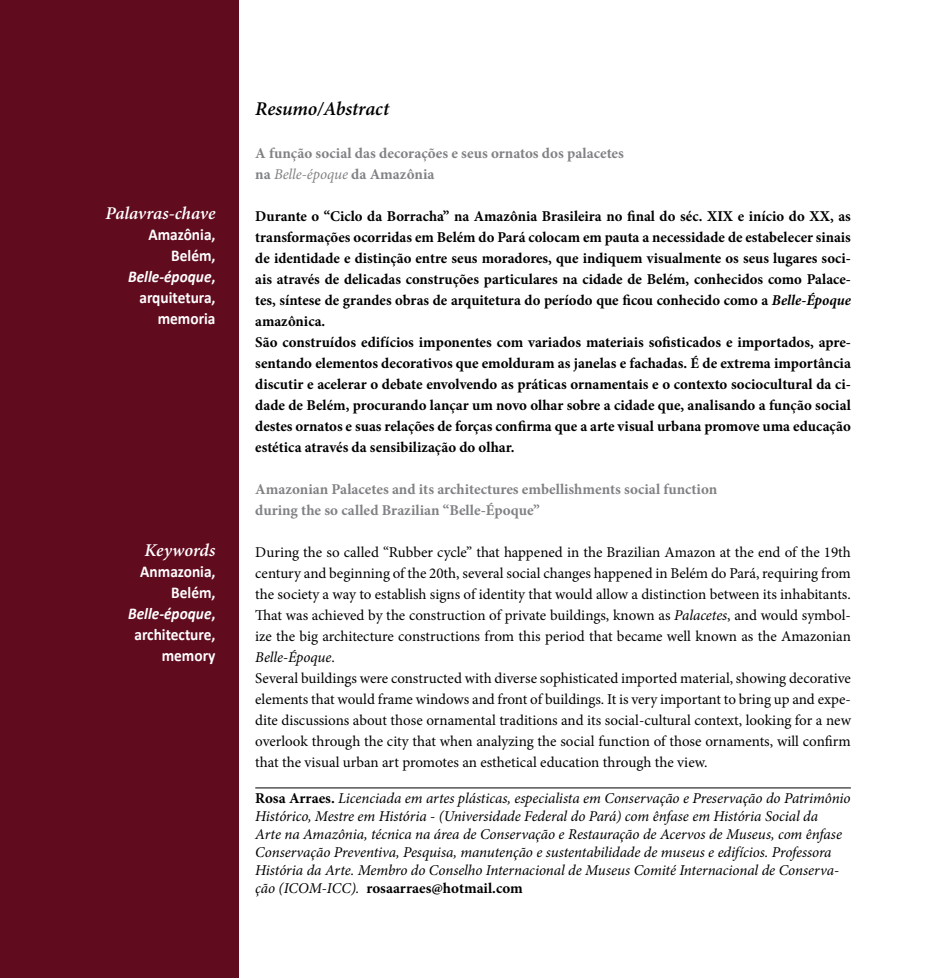
<style>
.page{position:relative;width:936px;height:978px;background:#fff}
.page>*{position:absolute;margin:0;border:0;box-sizing:border-box;transform-origin:0 0}
.t1{font:italic 600 19.5px "Minion Pro";letter-spacing:-.005em;color:#000}
.t2{font:italic 600 18px "Minion Pro";letter-spacing:-.005em;color:#fff}
.t3{font:700 16.5px/21px "Calibri";color:#fff;text-align:right;scale:.93 1}
.t4{font:700 15px/21px "Minion Pro";color:#000}
.t5{font:15px/21px "Minion Pro";color:#000}
.t6{font:italic 15px/18px "Minion Pro";letter-spacing:-.005em;color:#000}
.t7{font:700 15px/21px "Minion Pro";color:#808285}
.s1{font-style:italic}
.s2{font-weight:400;font-style:italic}
.s3{font-weight:700;font-style:normal}
</style>
<div class="page">
<div style="left:0;top:0;width:238px;height:978px;background:#610b1e"></div>
<hr style="left:255px;top:788px;width:595px;height:1px;background:#000">
<p class="t2" style="left:105px;top:201px;width:112px">Palavras-chave</p>
<p class="t3" style="left:128px;top:223px;width:95px">Amazônia,<br>Belém,<br><span class="s1">Belle-époque</span>, arquitetura, memoria</p>
<p class="t2" style="left:144px;top:538px;width:73px">Keywords</p>
<p class="t3" style="left:128px;top:560px;width:95px">Anmazonia,<br>Belém,<br><span class="s1">Belle-époque</span>, architecture, memory</p>
<p class="t1" style="left:255px;top:95px;width:135px">Resumo/Abstract</p>
<p class="t7" style="left:255px;top:142px;width:370px">A função social das decorações e seus ornatos dos palacetes na <span class="s2">Belle-époque</span> da Amazônia</p>
<p class="t4" style="left:255px;top:205px;width:597px">Durante o “Ciclo da Borracha” na Amazônia Brasileira no final do séc. XIX e início do XX, as transformações ocorridas em Belém do Pará colocam em pauta a necessidade de estabelecer sinais de identidade e distinção entre seus moradores, que indiquem visualmente os seus lugares soci&shy;ais através de delicadas construções particulares na cidade de Belém, conhecidos como Palace&shy;tes, síntese de grandes obras de arquitetura do período que ficou conhecido como a <span class="s1">Belle-Époque </span>amazônica.<br>São construídos edifícios imponentes com variados materiais sofisticados e importados, apre&shy;sentando elementos decorativos que emolduram as janelas e fachadas. É de extrema importância discutir e acelerar o debate envolvendo as práticas ornamentais e o contexto sociocultural da ci&shy;dade de Belém, procurando lançar um novo olhar sobre a cidade que, analisando a função social destes ornatos e suas relações de forças confirma que a arte visual urbana promove uma educação estética através da sensibilização do olhar.</p>
<p class="t7" style="left:255px;top:478px;width:463px">Amazonian Palacetes and its architectures embellishments social function during the so called Brazilian “Belle-Époque”</p>
<p class="t5" style="left:255px;top:542px;width:597px">During the so called “Rubber cycle” that happened in the Brazilian Amazon at the end of the 19th century and beginning of the 20th, several social changes happened in Belém do Pará, requiring from the society a way to establish signs of identity that would allow a distinction between its inhabitants.<br>That was achieved by the construction of private buildings, known as <span class="s1">Palacetes</span>, and would symbol&shy;ize the big architecture constructions from this period that became well known as the Amazonian <span class="s1">Belle-Époque</span>.<br>Several buildings were constructed with diverse sophisticated imported material, showing decorative elements that would frame windows and front of buildings. It is very important to bring up and expe&shy;dite discussions about those ornamental traditions and its social-cultural context, looking for a new overlook through the city that when analyzing the social function of those ornaments, will confirm that the visual urban art promotes an esthetical education through the view.</p>
<p class="t6" style="left:255px;top:789px;width:596px"><span class="s3">Rosa Arraes.</span> Licenciada em artes plásticas, especialista em Conservação e Preservação do Patrimônio Histórico, Mestre em História - (Universidade Federal do Pará) com ênfase em História Social da<br>Arte na Amazônia, técnica na área de Conservação e Restauração de Acervos de Museus, com ênfase Conservação Preventiva, Pesquisa, manutenção e sustentabilidade de museus e edifícios. Professora História da Arte. Membro do Conselho Internacional de Museus Comité Internacional de Conserva&shy;ção (ICOM-ICC). <span class="s3">rosaarraes@hotmail.com</span></p>
</div>
